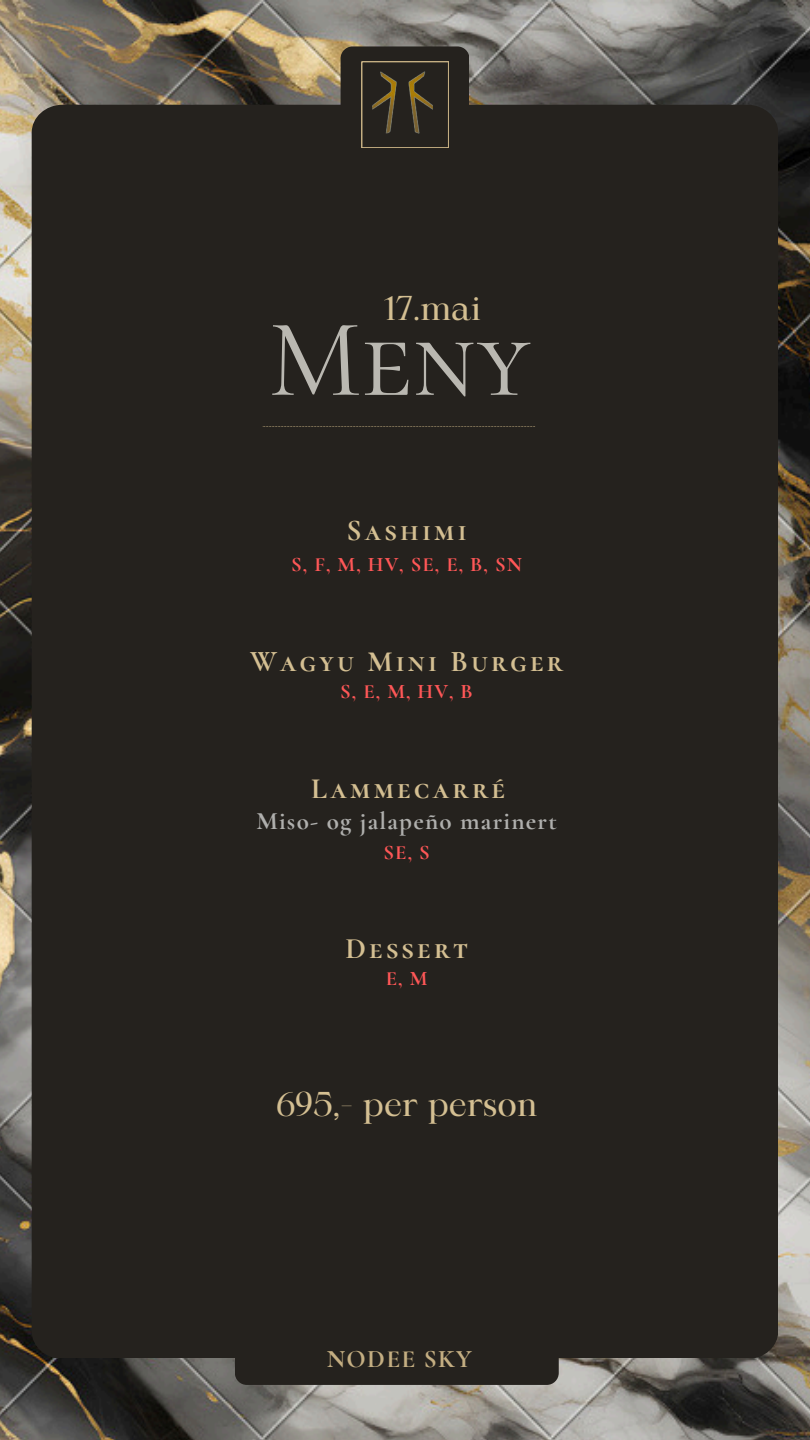
<style>
.page{position:relative;width:810px;height:1440px;background:#fff}
.page>*{position:absolute;margin:0;border:0;box-sizing:border-box;transform-origin:0 0}
.t1{font:111.5px "Cormorant SC";color:#bab8b1}
.t2{font:33px "Maharlika";color:#d4bf92}
.t3{font:700 29.5px "Cormorant SC";letter-spacing:.11em;color:#d4bf92}
.t4{font:700 29.3px "Cormorant SC";letter-spacing:.11em;color:#d4bf92}
.t5{font:700 25.3px "Cormorant Garamond";letter-spacing:.05em;color:#c4ae82}
.t6{font:700 25.1px "Cormorant Garamond";letter-spacing:.05em;color:#afafad}
.t7{font:700 20.7px "Cormorant Garamond";letter-spacing:.05em;color:#ff5757}
</style>
<div class="page">
<img style="left:0;top:0;width:810px;height:1440px">
<div style="left:341px;top:46px;width:128px;height:117px;background:#25221e;border-radius:12px"></div>
<div style="left:32px;top:105px;width:746px;height:1253px;background:#25221e"></div>
<svg style="left:263px;top:426px;width:272px;height:1px"></svg>
<svg style="left:362px;top:62px;width:87px;height:86px"></svg>
<div style="left:235px;top:1330px;width:324px;height:55px;background:#25221e;border-radius:12px"></div>
<h6 class="t2" style="left:384px;top:295px;width:99px">17.mai</h6>
<p class="t1" style="left:268px;top:292px;width:264px">Meny</p>
<p class="t3" style="left:346px;top:513px;width:122px">Sashimi</p>
<h2 class="t7" style="left:291px;top:552px;width:232px">S, F, M, HV, SE, E, B, SN</h2>
<p class="t3" style="left:250px;top:644px;width:315px">Wagyu Mini Burger</p>
<h3 class="t7" style="left:340px;top:679px;width:134px">S, E, M, HV, B</h3>
<h3 class="t3" style="left:311px;top:771px;width:195px">Lammecarré</h3>
<h2 class="t6" style="left:256px;top:806px;width:302px">Miso- og jalapeño marinert</h2>
<h2 class="t7" style="left:384px;top:840px;width:48px">SE, S</h2>
<p class="t4" style="left:345px;top:931px;width:124px">Dessert</p>
<h5 class="t7" style="left:386px;top:966px;width:43px">E, M</h5>
<h3 class="t2" style="left:276px;top:1091px;width:263px">695,- per person</h3>
<h4 class="t5" style="left:327px;top:1343px;width:146px">NODEE SKY</h4>
</div>
